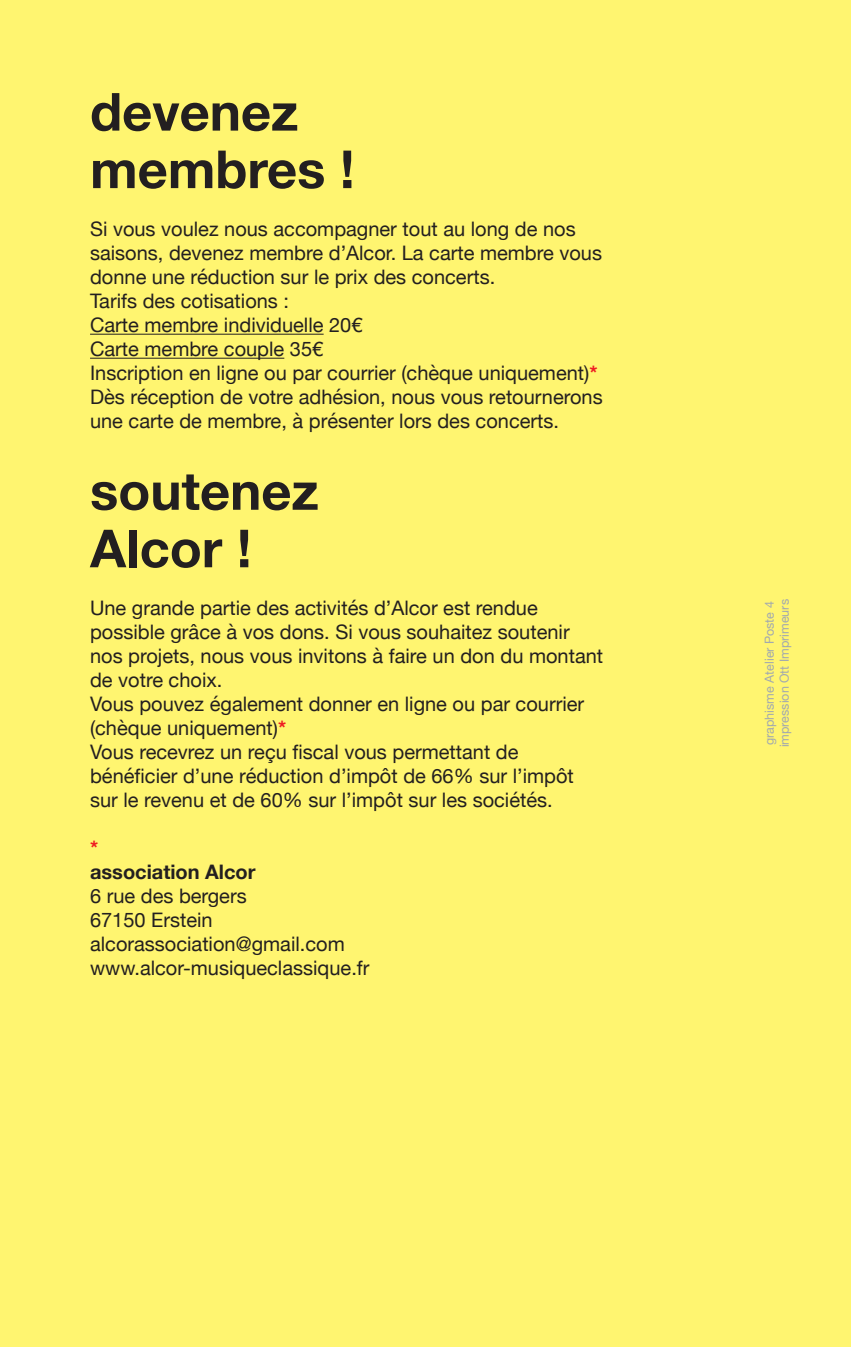
<style>
.page{position:relative;width:851px;height:1347px;background:#fff}
.page>*{position:absolute;margin:0;border:0;box-sizing:border-box;transform-origin:0 0}
.t1{font:700 52.5px/57.5px "Helvetica Neue";color:#231f20}
.t2{font:20px/24px "Helvetica Neue";color:#231f20}
.t3{font:700 20px "Helvetica Neue";color:#231f20}
.t4{font:700 20px "Helvetica Neue";color:#ee1d23}
.t5{font:12.5px/15px "Helvetica Neue";color:#a2a9af}
.s1{font-weight:700;color:#ee1d23}
</style>
<div class="page">
<div style="left:0;top:0;width:850px;height:1346px;background:#fff570"></div>
<hr style="left:90px;top:334px;width:233px;height:1px;background:#231f20">
<hr style="left:90px;top:358px;width:194px;height:1px;background:#231f20">
<h1 class="t1" style="left:90px;top:84px;width:266px">devenez membres !</h1>
<p class="t2" style="left:90px;top:218px;width:514px">Si vous voulez nous accompagner tout au long de nos saisons, devenez membre d’Alcor. La carte membre vous donne une réduction sur le prix des concerts.<br>Tarifs des cotisations :<br>Carte membre individuelle 20€<br>Carte membre couple 35€<br>Inscription en ligne ou par courrier (chèque uniquement)<span class="s1">* </span>Dès réception de votre adhésion, nous vous retournerons une carte de membre, à présenter lors des concerts.</p>
<h1 class="t1" style="left:90px;top:463px;width:230px">soutenez<br>Alcor !</h1>
<p class="t2" style="left:90px;top:597px;width:514px">Une grande partie des activités d’Alcor est rendue possible grâce à vos dons. Si vous souhaitez soutenir nos projets, nous vous invitons à faire un don du montant de votre choix.<br>Vous pouvez également donner en ligne ou par courrier (chèque uniquement)<span class="s1">*<br></span>Vous recevrez un reçu fiscal vous permettant de bénéficier d’une réduction d’impôt de 66% sur l’impôt sur le revenu et de 60% sur l’impôt sur les sociétés.</p>
<p class="t4" style="left:90px;top:832px;width:10px">*</p>
<p class="t3" style="left:90px;top:856px;width:167px">association Alcor</p>
<p class="t2" style="left:90px;top:885px;width:281px">6 rue des bergers<br>67150 Erstein alcorassociation@gmail.com www.alcor-musiqueclassique.fr</p>
<p class="t5" style="left:762px;top:747px;width:150px;rotate:-90deg">graphisme Atelier Poste 4 impression Ott Imprimeurs</p>
</div>
